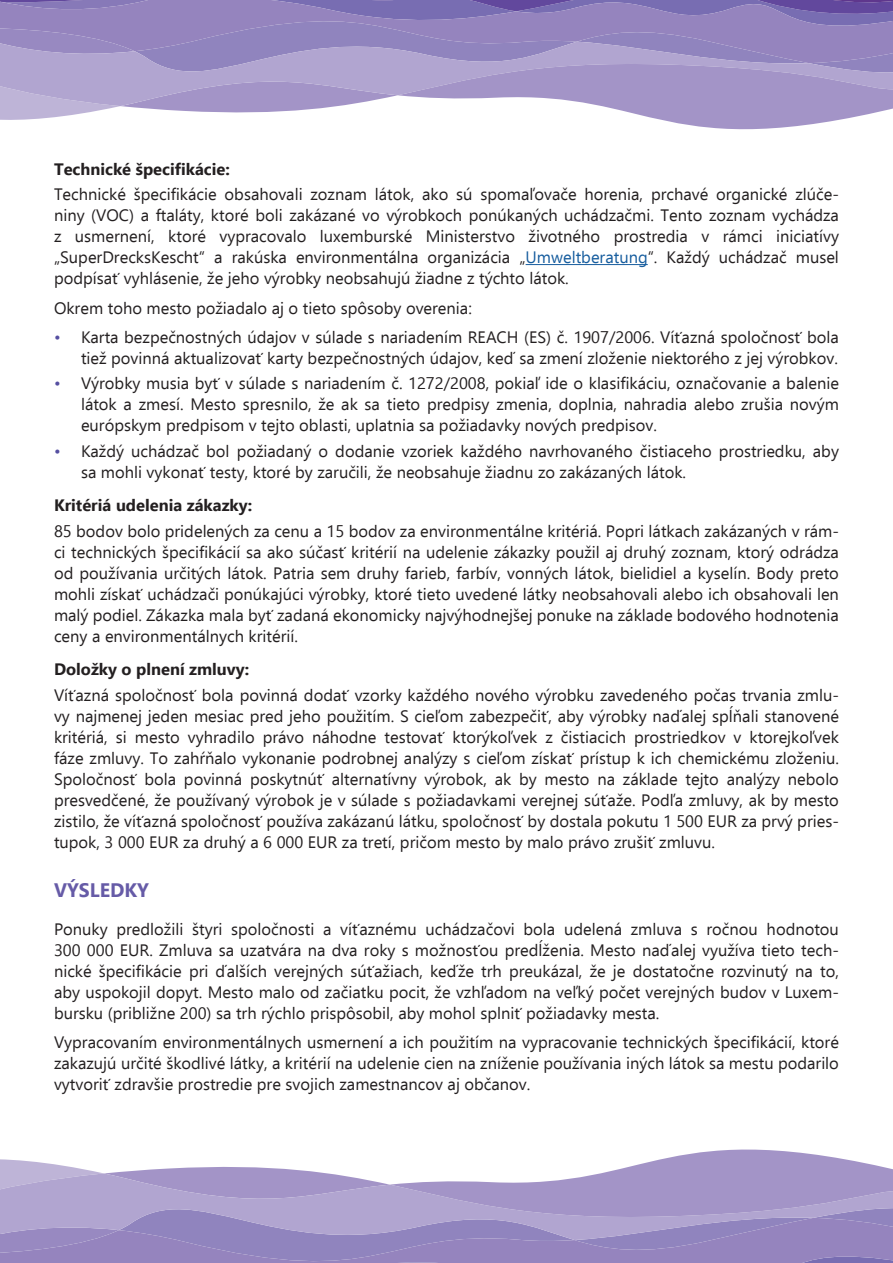
<style>
.page{position:relative;width:893px;height:1263px;background:#fff}
.page>*{position:absolute;margin:0;border:0;box-sizing:border-box;transform-origin:0 0}
.bold_H2{font:700 19.5px "Ebrima";color:#665ba7}
.text{font:16.5px/21px "Ebrima";color:#231f20;text-align:justify}
.odrazky{font:16.5px/21px "Ebrima";color:#231f20;text-align:right}
.text_bold{font:700 16.5px "Ebrima";color:#231f20}
.s1{color:#175d9e}
.s2{color:#554fa1}
</style>
<div class="page">
<svg style="left:0;top:0;width:893px;height:130px;background:#aa9ecc"></svg>
<svg style="left:0;top:1149px;width:893px;height:114px"></svg>
<hr style="left:526px;top:264px;width:122px;height:1px;background:#175d9e">
<p class="text_bold" style="left:54px;top:156px;width:177px">Technické špecifikácie:</p>
<p class="text" style="left:54px;top:183px;width:786px">Technické špecifikácie obsahovali zoznam látok, ako sú spomaľovače horenia, prchavé organické zlúče&shy;niny (VOC) a ftaláty, ktoré boli zakázané vo výrobkoch ponúkaných uchádzačmi. Tento zoznam vychádza z usmernení, ktoré vypracovalo luxemburské Ministerstvo životného prostredia v rámci iniciatívy „SuperDrecksKescht“ a rakúska environmentálna organizácia „<span class="s1">Umweltberatung</span>“. Každý uchádzač musel podpísať vyhlásenie, že jeho výrobky neobsahujú žiadne z týchto látok.</p>
<p class="text" style="left:54px;top:297px;width:419px">Okrem toho mesto požiadalo aj o tieto spôsoby overenia:</p>
<p class="odrazky" style="left:54px;top:326px;width:786px"><span class="s2">•</span> Karta bezpečnostných údajov v súlade s nariadením REACH (ES) č. 1907/2006. Víťazná spoločnosť bola tiež povinná aktualizovať karty bezpečnostných údajov, keď sa zmení zloženie niektorého z jej výrobkov.</p>
<p class="odrazky" style="left:81px;top:372px;width:759px;text-align:justify;text-indent:-27px"><span class="s2">•</span> Výrobky musia byť v súlade s nariadením č. 1272/2008, pokiaľ ide o klasifikáciu, označovanie a balenie látok a zmesí. Mesto spresnilo, že ak sa tieto predpisy zmenia, doplnia, nahradia alebo zrušia novým európskym predpisom v tejto oblasti, uplatnia sa požiadavky nových predpisov.</p>
<p class="odrazky" style="left:81px;top:440px;width:759px;text-align:left;text-indent:-27px"><span class="s2">•</span> Každý uchádzač bol požiadaný o dodanie vzoriek každého navrhovaného čistiaceho prostriedku, aby sa mohli vykonať testy, ktoré by zaručili, že neobsahuje žiadnu zo zakázaných látok.</p>
<p class="text_bold" style="left:54px;top:492px;width:200px">Kritériá udelenia zákazky:</p>
<p class="text" style="left:54px;top:520px;width:786px">85 bodov bolo pridelených za cenu a 15 bodov za environmentálne kritériá. Popri látkach zakázaných v rám&shy;ci technických špecifikácií sa ako súčasť kritérií na udelenie zákazky použil aj druhý zoznam, ktorý odrádza od používania určitých látok. Patria sem druhy farieb, farbív, vonných látok, bielidiel a kyselín. Body preto mohli získať uchádzači ponúkajúci výrobky, ktoré tieto uvedené látky neobsahovali alebo ich obsahovali len malý podiel. Zákazka mala byť zadaná ekonomicky najvýhodnejšej ponuke na základe bodového hodnotenia ceny a environmentálnych kritérií.</p>
<p class="text_bold" style="left:54px;top:657px;width:197px">Doložky o plnení zmluvy:</p>
<p class="text" style="left:54px;top:684px;width:786px">Víťazná spoločnosť bola povinná dodať vzorky každého nového výrobku zavedeného počas trvania zmlu&shy;vy najmenej jeden mesiac pred jeho použitím. S cieľom zabezpečiť, aby výrobky naďalej spĺňali stanovené kritériá, si mesto vyhradilo právo náhodne testovať ktorýkoľvek z čistiacich prostriedkov v ktorejkoľvek fáze zmluvy. To zahŕňalo vykonanie podrobnej analýzy s cieľom získať prístup k ich chemickému zloženiu.<br>Spoločnosť bola povinná poskytnúť alternatívny výrobok, ak by mesto na základe tejto analýzy nebolo presvedčené, že používaný výrobok je v súlade s požiadavkami verejnej súťaže. Podľa zmluvy, ak by mesto zistilo, že víťazná spoločnosť používa zakázanú látku, spoločnosť by dostala pokutu 1 500 EUR za prvý pries&shy;tupok, 3 000 EUR za druhý a 6 000 EUR za tretí, pričom mesto by malo právo zrušiť zmluvu.</p>
<h2 class="bold_H2" style="left:54px;top:874px;width:96px">VÝSLEDKY</h2>
<p class="text" style="left:54px;top:918px;width:786px">Ponuky predložili štyri spoločnosti a víťaznému uchádzačovi bola udelená zmluva s ročnou hodnotou 300 000 EUR. Zmluva sa uzatvára na dva roky s možnosťou predĺženia. Mesto naďalej využíva tieto tech&shy;nické špecifikácie pri ďalších verejných súťažiach, keďže trh preukázal, že je dostatočne rozvinutý na to, aby uspokojil dopyt. Mesto malo od začiatku pocit, že vzhľadom na veľký počet verejných budov v Luxem&shy;bursku (približne 200) sa trh rýchlo prispôsobil, aby mohol splniť požiadavky mesta.</p>
<p class="text" style="left:54px;top:1031px;width:786px">Vypracovaním environmentálnych usmernení a ich použitím na vypracovanie technických špecifikácií, ktoré zakazujú určité škodlivé látky, a kritérií na udelenie cien na zníženie používania iných látok sa mestu podarilo vytvoriť zdravšie prostredie pre svojich zamestnancov aj občanov.</p>
</div>
